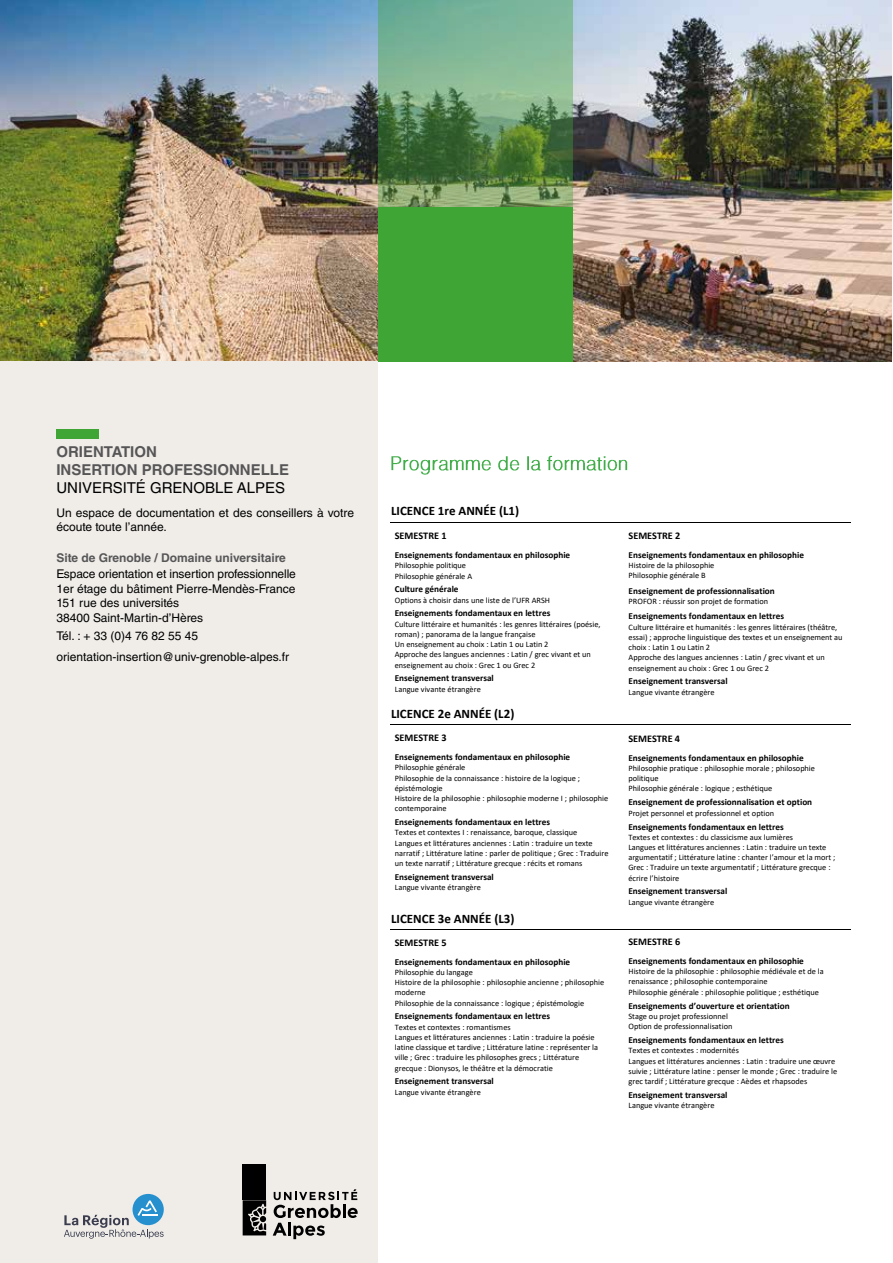
<style>
.page{position:relative;width:893px;height:1263px;background:#fff}
.page>*{position:absolute;margin:0;border:0;box-sizing:border-box;transform-origin:0 0}
.t1{font:700 15px/18px "Helvetica LT Std";color:#575657}
.t2{font:15px "Helvetica LT Std";color:#000}
.t3{font:700 13.05px "Calibri";color:#000}
.t4{font:12px/14.4px "Helvetica LT Std";color:#000}
.t5{font:700 12px "Helvetica LT Std";color:#575657}
.t6{font:700 10.2px "Calibri";color:#000}
.t7{font:700 9.15px "Calibri";color:#000}
.t8{font:8.25px/10.2px "Calibri";color:#000}
</style>
<div class="page">
<img style="left:0;top:0;width:892px;height:362px">
<div style="left:0;top:362px;width:378px;height:901px;background:#f0ede9"></div>
<div style="left:133px;top:1194px;width:31px;height:31px;background:#2690cf;border-radius:50%"></div>
<svg style="left:64px;top:1200px;width:100px;height:39px"></svg>
<svg style="left:273px;top:1189px;width:85px;height:50px"></svg>
<div style="left:243px;top:1165px;width:23px;height:35px;background:#000"></div>
<svg style="left:243px;top:1200px;width:23px;height:35px"></svg>
<div style="left:378px;top:207px;width:195px;height:155px;background:#3fa535"></div>
<svg style="left:378px;top:0;width:195px;height:207px;background:#6c9a70"></svg>
<div style="left:56px;top:430px;width:43px;height:9px;background:#3fa535"></div>
<img style="left:391px;top:455px;width:237px;height:19px">
<hr style="left:390px;top:522px;width:461px;height:1px;background:#000">
<hr style="left:390px;top:725px;width:461px;height:1px;background:#000">
<hr style="left:390px;top:930px;width:461px;height:1px;background:#000">
<h1 class="t1" style="left:56px;top:443px;width:234px">ORIENTATION<br>INSERTION PROFESSIONNELLE</h1>
<h1 class="t2" style="left:56px;top:479px;width:230px">UNIVERSITÉ GRENOBLE ALPES</h1>
<h3 class="t4" style="left:56px;top:505px;width:299px">Un espace de documentation et des conseillers à votre écoute toute l’année.</h3>
<h3 class="t5" style="left:56px;top:550px;width:231px">Site de Grenoble / Domaine universitaire</h3>
<h3 class="t4" style="left:56px;top:567px;width:241px">Espace orientation et insertion professionnelle 1er étage du bâtiment Pierre-Mendès-France 151 rue des universités<br>38400 Saint-Martin-d’Hères</h3>
<h3 class="t4" style="left:56px;top:626px;width:234px;line-height:20.4px">Tél. : + 33 (0)4 76 82 55 45 orientation-insertion@univ-grenoble-alpes.fr</h3>
<h2 class="t3" style="left:391px;top:502px;width:129px">LICENCE 1re ANNÉE (L1)</h2>
<p class="t6" style="left:395px;top:528px;width:53px">SEMESTRE 1</p>
<p class="t7" style="left:395px;top:548px;width:177px">Enseignements fondamentaux en philosophie</p>
<p class="t8" style="left:395px;top:560px;width:79px">Philosophie politique<br>Philosophie générale A</p>
<p class="t7" style="left:395px;top:583px;width:65px">Culture générale</p>
<p class="t8" style="left:395px;top:595px;width:157px">Options à choisir dans une liste de l’UFR ARSH</p>
<p class="t7" style="left:395px;top:607px;width:157px">Enseignements fondamentaux en lettres</p>
<p class="t8" style="left:395px;top:619px;width:207px">Culture littéraire et humanités : les genres littéraires (poésie, roman) ; panorama de la langue française<br>Un enseignement au choix : Latin 1 ou Latin 2<br>Approche des langues anciennes : Latin / grec vivant et un enseignement au choix : Grec 1 ou Grec 2</p>
<p class="t7" style="left:395px;top:672px;width:101px">Enseignement transversal</p>
<p class="t8" style="left:395px;top:684px;width:88px">Langue vivante étrangère</p>
<h2 class="t3" style="left:391px;top:704px;width:125px">LICENCE 2e ANNÉE (L2)</h2>
<p class="t6" style="left:395px;top:730px;width:53px">SEMESTRE 3</p>
<p class="t7" style="left:395px;top:751px;width:177px">Enseignements fondamentaux en philosophie</p>
<p class="t8" style="left:395px;top:762px;width:215px">Philosophie générale<br>Philosophie de la connaissance : histoire de la logique ; épistémologie<br>Histoire de la philosophie : philosophie moderne I ; philosophie contemporaine</p>
<p class="t7" style="left:395px;top:815px;width:157px">Enseignements fondamentaux en lettres</p>
<p class="t8" style="left:395px;top:827px;width:215px">Textes et contextes I : renaissance, baroque, classique<br>Langues et littératures anciennes : Latin : traduire un texte narratif ; Littérature latine : parler de politique ; Grec : Traduire un texte narratif ; Littérature grecque : récits et romans</p>
<p class="t7" style="left:395px;top:870px;width:101px">Enseignement transversal</p>
<p class="t8" style="left:395px;top:882px;width:88px">Langue vivante étrangère</p>
<h2 class="t3" style="left:391px;top:910px;width:125px">LICENCE 3e ANNÉE (L3)</h2>
<p class="t6" style="left:395px;top:935px;width:53px">SEMESTRE 5</p>
<p class="t7" style="left:395px;top:955px;width:177px">Enseignements fondamentaux en philosophie</p>
<p class="t8" style="left:395px;top:967px;width:211px">Philosophie du langage<br>Histoire de la philosophie : philosophie ancienne ; philosophie moderne<br>Philosophie de la connaissance : logique ; épistémologie</p>
<p class="t7" style="left:395px;top:1010px;width:157px">Enseignements fondamentaux en lettres</p>
<p class="t8" style="left:395px;top:1022px;width:205px">Textes et contextes : romantismes<br>Langues et littératures anciennes : Latin : traduire la poésie latine classique et tardive ; Littérature latine : représenter la ville ; Grec : traduire les philosophes grecs ; Littérature grecque : Dionysos, le théâtre et la démocratie</p>
<p class="t7" style="left:395px;top:1075px;width:101px">Enseignement transversal</p>
<p class="t8" style="left:395px;top:1086px;width:88px">Langue vivante étrangère</p>
<p class="t6" style="left:629px;top:528px;width:53px">SEMESTRE 2</p>
<p class="t7" style="left:629px;top:548px;width:177px">Enseignements fondamentaux en philosophie</p>
<p class="t8" style="left:629px;top:560px;width:87px">Histoire de la philosophie<br>Philosophie générale B</p>
<p class="t7" style="left:629px;top:584px;width:148px">Enseignement de professionnalisation</p>
<p class="t8" style="left:629px;top:596px;width:141px">PROFOR : réussir son projet de formation</p>
<p class="t7" style="left:629px;top:610px;width:157px">Enseignements fondamentaux en lettres</p>
<p class="t8" style="left:629px;top:622px;width:216px">Culture littéraire et humanités : les genres littéraires (théâtre, essai) ; approche linguistique des textes et un enseignement au choix : Latin 1 ou Latin 2<br>Approche des langues anciennes : Latin / grec vivant et un enseignement au choix : Grec 1 ou Grec 2</p>
<p class="t7" style="left:629px;top:675px;width:101px">Enseignement transversal</p>
<p class="t8" style="left:629px;top:687px;width:88px">Langue vivante étrangère</p>
<p class="t6" style="left:628px;top:731px;width:53px">SEMESTRE 4</p>
<p class="t7" style="left:628px;top:751px;width:177px">Enseignements fondamentaux en philosophie</p>
<p class="t8" style="left:628px;top:763px;width:188px">Philosophie pratique : philosophie morale ; philosophie politique<br>Philosophie générale : logique ; esthétique</p>
<p class="t7" style="left:628px;top:796px;width:185px">Enseignement de professionnalisation et option</p>
<p class="t8" style="left:628px;top:807px;width:147px">Projet personnel et professionnel et option</p>
<p class="t7" style="left:628px;top:820px;width:157px">Enseignements fondamentaux en lettres</p>
<p class="t8" style="left:628px;top:832px;width:209px">Textes et contextes : du classicisme aux lumières<br>Langues et littératures anciennes : Latin : traduire un texte argumentatif ; Littérature latine : chanter l’amour et la mort ; Grec : Traduire un texte argumentatif ; Littérature grecque : écrire l’histoire</p>
<p class="t7" style="left:628px;top:885px;width:101px">Enseignement transversal</p>
<p class="t8" style="left:628px;top:897px;width:88px">Langue vivante étrangère</p>
<p class="t6" style="left:628px;top:934px;width:53px">SEMESTRE 6</p>
<p class="t7" style="left:628px;top:954px;width:177px">Enseignements fondamentaux en philosophie</p>
<p class="t8" style="left:628px;top:966px;width:197px">Histoire de la philosophie : philosophie médiévale et de la renaissance ; philosophie contemporaine<br>Philosophie générale : philosophie politique ; esthétique</p>
<p class="t7" style="left:628px;top:999px;width:163px">Enseignements d’ouverture et orientation</p>
<p class="t8" style="left:628px;top:1011px;width:105px">Stage ou projet professionnel<br>Option de professionnalisation</p>
<p class="t7" style="left:628px;top:1033px;width:157px">Enseignements fondamentaux en lettres</p>
<p class="t8" style="left:628px;top:1045px;width:210px">Textes et contextes : modernités<br>Langues et littératures anciennes : Latin : traduire une œuvre suivie ; Littérature latine : penser le monde ; Grec : traduire le grec tardif ; Littérature grecque : Aèdes et rhapsodes</p>
<p class="t7" style="left:628px;top:1088px;width:101px">Enseignement transversal</p>
<p class="t8" style="left:628px;top:1100px;width:88px">Langue vivante étrangère</p>
</div>
